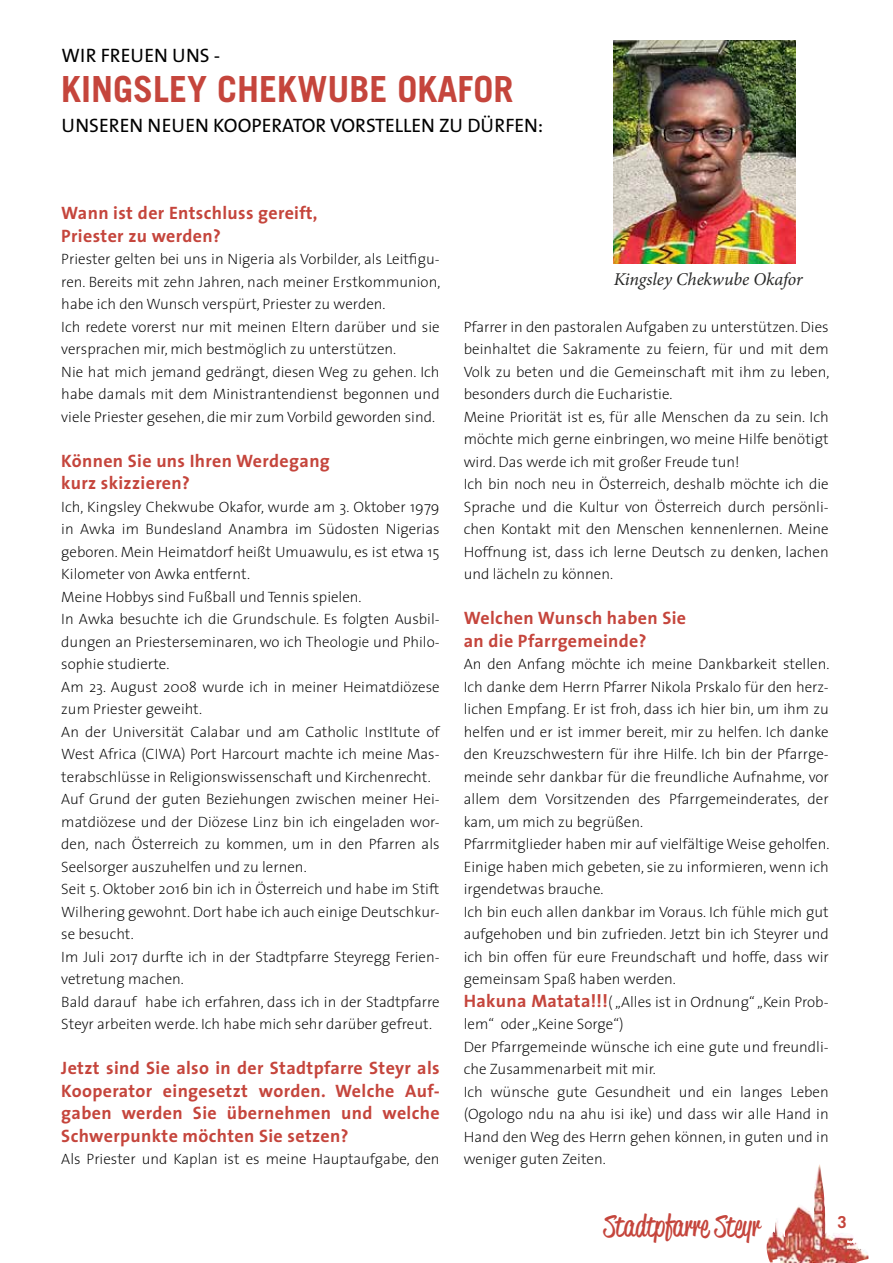
<style>
.page{position:relative;width:893px;height:1263px;background:#fff}
.page>*{position:absolute;margin:0;border:0;box-sizing:border-box;transform-origin:0 0}
.t1{font:700 36px "Trade Gothic";color:#c5453c}
.t2{font:30px "Reklame Script Regular DEMO";color:#c5453c}
.t3{font:19.5px "The Sans";color:#000}
.t4{font:700 18px/22.5px "The Sans";letter-spacing:.02em;color:#c5453c}
.t5{font:italic 18px "Minion Pro";letter-spacing:-.01em;color:#282827}
.t6{font:700 16.5px "Trade Gothic";color:#c5453c}
.t7{font:200 15px/22.5px "The Sans";color:#000}
.s1{font-weight:700;font-size:18px;color:#c5453c}
</style>
<div class="page">
<img style="left:766px;top:1164px;width:103px;height:99px">
<img style="left:614px;top:40px;width:181px;height:223px">
<h3 class="t3" style="left:62px;top:39px;width:160px">WIR FREUEN UNS -</h3>
<h1 class="t1" style="left:61px;top:67px;width:454px">KINGSLEY CHEKWUBE OKAFOR</h1>
<h3 class="t3" style="left:62px;top:109px;width:483px">UNSEREN NEUEN KOOPERATOR VORSTELLEN ZU DÜRFEN:</h3>
<p class="t4" style="left:61px;top:201px;width:258px">Wann ist der Entschluss gereift,<br>Priester zu werden?</p>
<p class="t7" style="left:61px;top:247px;width:381px">Priester gelten bei uns in Nigeria als Vorbilder, als Leitfigu&shy;ren. Bereits mit zehn Jahren, nach meiner Erstkommunion, habe ich den Wunsch verspürt, Priester zu werden.<br>Ich redete vorerst nur mit meinen Eltern darüber und sie versprachen mir, mich bestmöglich zu unterstützen.<br>Nie hat mich jemand gedrängt, diesen Weg zu gehen. Ich habe damals mit dem Ministrantendienst begonnen und viele Priester gesehen, die mir zum Vorbild geworden sind.</p>
<p class="t4" style="left:61px;top:449px;width:270px">Können Sie uns Ihren Werdegang kurz skizzieren?</p>
<p class="t7" style="left:61px;top:495px;width:380px">Ich, Kingsley Chekwube Okafor, wurde am 3. Oktober 1979 in Awka im Bundesland Anambra im Südosten Nigerias geboren. Mein Heimatdorf heißt Umuawulu, es ist etwa 15<br>Kilometer von Awka entfernt.<br>Meine Hobbys sind Fußball und Tennis spielen.<br>In Awka besuchte ich die Grundschule. Es folgten Ausbil&shy;dungen an Priesterseminaren, wo ich Theologie und Philo&shy;sophie studierte.<br>Am 23. August 2008 wurde ich in meiner Heimatdiözese zum Priester geweiht.<br>An der Universität Calabar und am Catholic InstItute of West Africa (CIWA) Port Harcourt machte ich meine Mas&shy;terabschlüsse in Religionswissenschaft und Kirchenrecht.<br>Auf Grund der guten Beziehungen zwischen meiner Hei&shy;matdiözese und der Diözese Linz bin ich eingeladen wor&shy;den, nach Österreich zu kommen, um in den Pfarren als Seelsorger auszuhelfen und zu lernen.<br>Seit 5. Oktober 2016 bin ich in Österreich und habe im Stift Wilhering gewohnt. Dort habe ich auch einige Deutschkur&shy;se besucht.<br>Im Juli 2017 durfte ich in der Stadtpfarre Steyregg Ferien&shy;vetretung machen.<br>Bald darauf habe ich erfahren, dass ich in der Stadtpfarre Steyr arbeiten werde. Ich habe mich sehr darüber gefreut.</p>
<p class="t4" style="left:61px;top:1056px;width:380px;text-align:justify">Jetzt sind Sie also in der Stadtpfarre Steyr als Kooperator eingesetzt worden. Welche Auf&shy;gaben werden Sie übernehmen und welche Schwerpunkte möchten Sie setzen?</p>
<p class="t7" style="left:61px;top:1147px;width:380px">Als Priester und Kaplan ist es meine Hauptaufgabe, den</p>
<p class="t5" style="left:614px;top:267px;width:190px">Kingsley Chekwube Okafor</p>
<p class="t7" style="left:464px;top:315px;width:367px">Pfarrer in den pastoralen Aufgaben zu unterstützen. Dies beinhaltet die Sakramente zu feiern, für und mit dem Volk zu beten und die Gemeinschaft mit ihm zu leben, besonders durch die Eucharistie.<br>Meine Priorität ist es, für alle Menschen da zu sein. Ich möchte mich gerne einbringen, wo meine Hilfe benötigt wird. Das werde ich mit großer Freude tun!<br>Ich bin noch neu in Österreich, deshalb möchte ich die Sprache und die Kultur von Österreich durch persönli&shy;chen Kontakt mit den Menschen kennenlernen. Meine Hoffnung ist, dass ich lerne Deutsch zu denken, lachen und lächeln zu können.</p>
<p class="t4" style="left:464px;top:606px;width:224px">Welchen Wunsch haben Sie an die Pfarrgemeinde?</p>
<p class="t7" style="left:464px;top:652px;width:367px">An den Anfang möchte ich meine Dankbarkeit stellen.<br>Ich danke dem Herrn Pfarrer Nikola Prskalo für den herz&shy;lichen Empfang. Er ist froh, dass ich hier bin, um ihm zu helfen und er ist immer bereit, mir zu helfen. Ich danke den Kreuzschwestern für ihre Hilfe. Ich bin der Pfarrge&shy;meinde sehr dankbar für die freundliche Aufnahme, vor allem dem Vorsitzenden des Pfarrgemeinderates, der kam, um mich zu begrüßen.<br>Pfarrmitglieder haben mir auf vielfältige Weise geholfen.<br>Einige haben mich gebeten, sie zu informieren, wenn ich irgendetwas brauche.<br>Ich bin euch allen dankbar im Voraus. Ich fühle mich gut aufgehoben und bin zufrieden. Jetzt bin ich Steyrer und ich bin offen für eure Freundschaft und hoffe, dass wir gemeinsam Spaß haben werden.<br><span class="s1">Hakuna Matata!!!</span>( „Alles ist in Ordnung“ „Kein Prob&shy;lem“ oder „Keine Sorge“)<br>Der Pfarrgemeinde wünsche ich eine gute und freundli&shy;che Zusammenarbeit mit mir.<br>Ich wünsche gute Gesundheit und ein langes Leben (Ogologo ndu na ahu isi ike) und dass wir alle Hand in Hand den Weg des Herrn gehen können, in guten und in weniger guten Zeiten.</p>
<h2 class="t2" style="left:604px;top:1213px;width:158px">Stadtpfarre Steyr</h2>
<p class="t6" style="left:838px;top:1212px;width:11px">3</p>
</div>
